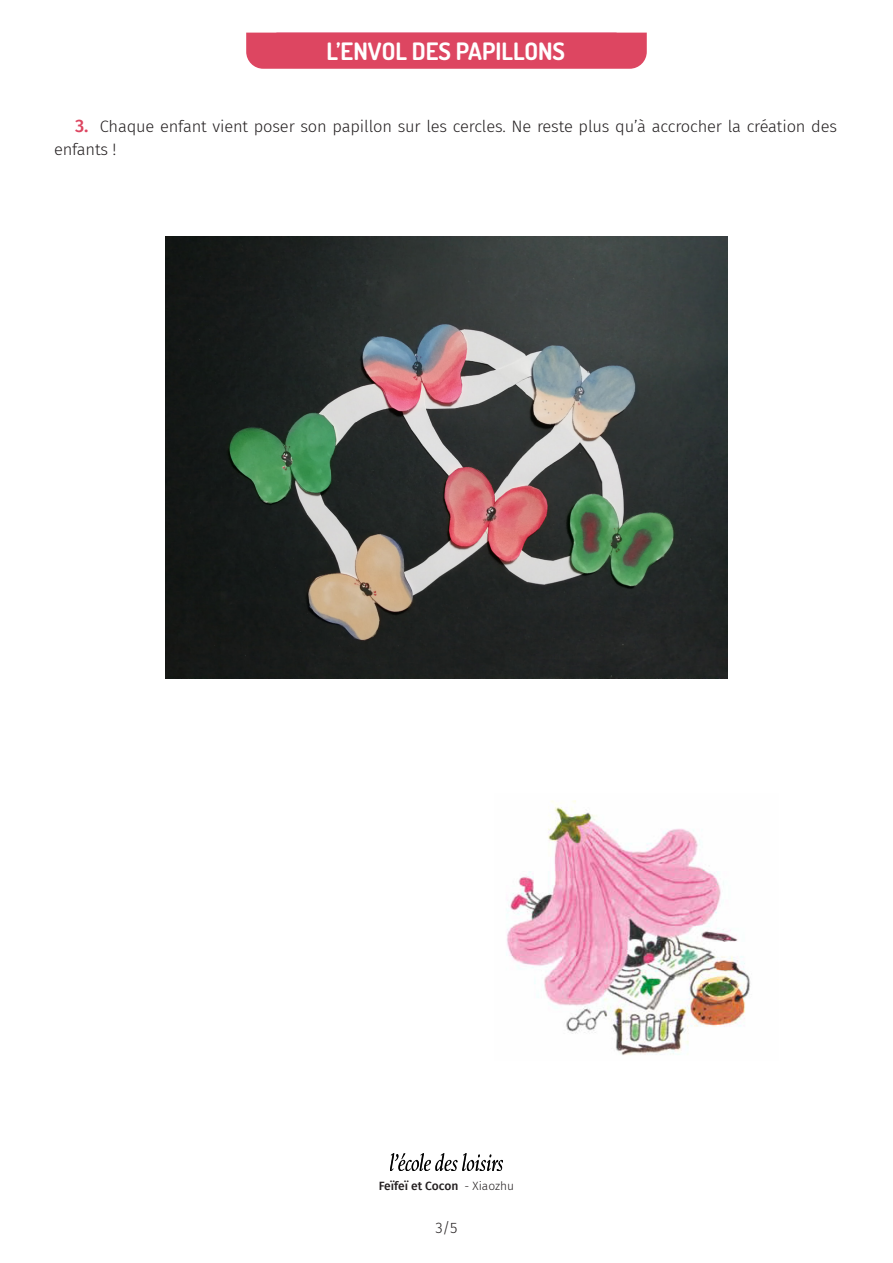
<style>
.page{position:relative;width:893px;height:1263px;background:#fff}
.page>*{position:absolute;margin:0;border:0;box-sizing:border-box;transform-origin:0 0}
.TITRE_MAXIMAX{font:700 24px "Dosis";color:#fff}
.TC{font:300 16.5px/23.2px "Fira Sans";letter-spacing:-.01em;color:#231f20}
.t1{font:300 15px "Fira Sans";color:#231f20}
.t2{font:500 12px "Fira Sans";color:#231f20}
.s1{font-weight:500;font-size:18px;color:#dd4661}
.s2{font-weight:300}
</style>
<div class="page">
<img style="left:391px;top:1153px;width:111px;height:17px">
<div style="left:246px;top:33px;width:401px;height:36px;background:#dd4661"></div>
<img style="left:165px;top:236px;width:562px;height:442px">
<img style="left:506px;top:800px;width:245px;height:255px">
<p class="TITRE_MAXIMAX" style="left:309px;top:35px;width:280px">ANIMAX POUR LES 7 À 9 ANS</p>
<p class="TITRE_MAXIMAX" style="left:326px;top:36px;width:240px">L’ENVOL DES PAPILLONS</p>
<p class="TC" style="left:54px;top:114px;width:785px;text-indent:21px"><span class="s1">3.</span> Chaque enfant vient poser son papillon sur les cercles. Ne reste plus qu’à accrocher la création des enfants !</p>
<p class="t2" style="left:379px;top:1176px;width:137px">Feïfeï et Cocon <span class="s2">- Xiaozhu</span></p>
<p class="t1" style="left:436px;top:1217px;width:23px">3/5</p>
</div>
